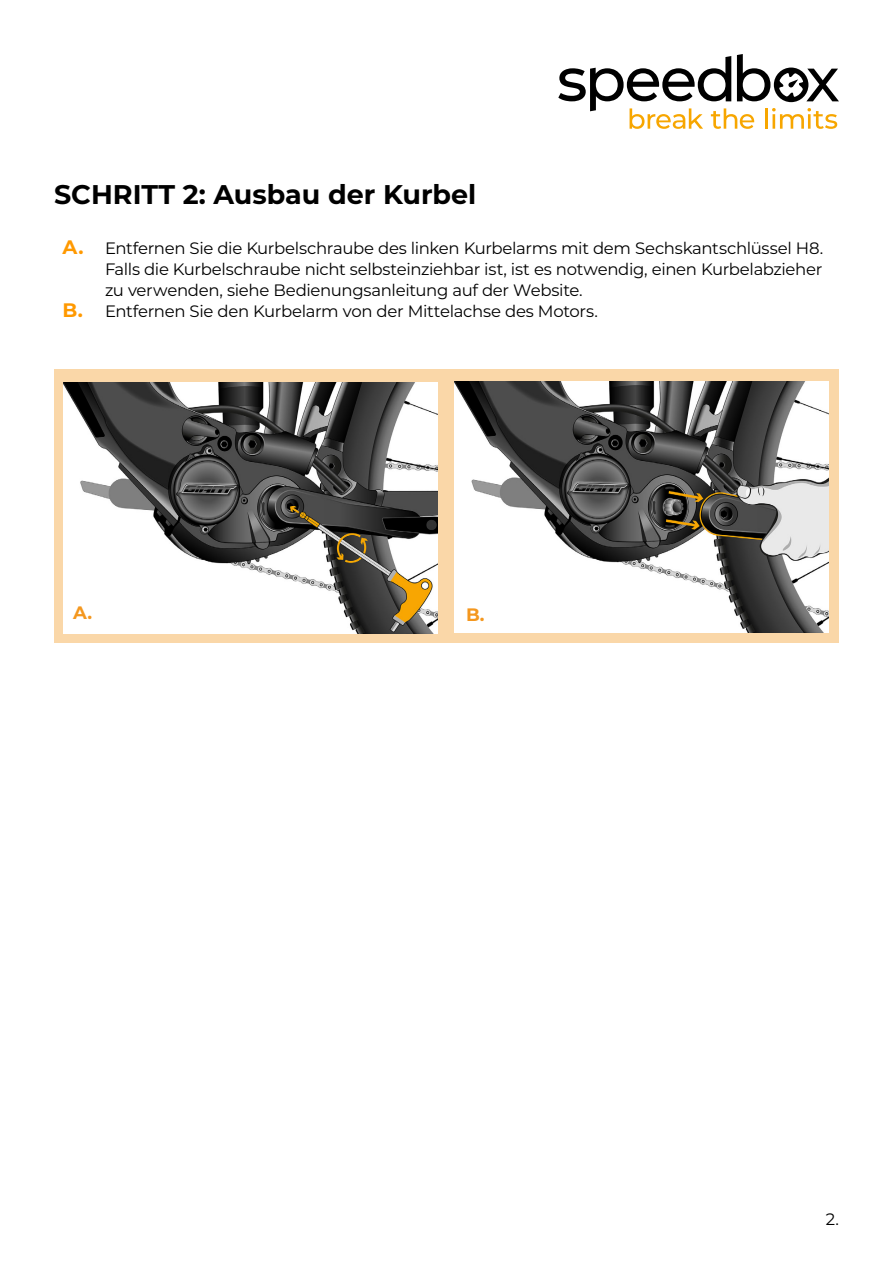
<style>
.page{position:relative;width:893px;height:1263px;background:#fff}
.page>*{position:absolute;margin:0;border:0;box-sizing:border-box;transform-origin:0 0}
.t1{font:700 27px "Montserrat";color:#000}
.t2{font:700 18px "Montserrat";color:#f4971e}
.t3{font:16.5px "Montserrat";letter-spacing:-.02em;color:#000}
.s1{font-weight:700;font-size:19.5px;color:#f90}
</style>
<div class="page">
<svg style="left:558px;top:54px;width:281px;height:75px"></svg>
<div style="left:54px;top:369px;width:785px;height:274px;background:#fad7a8"></div>
<img style="left:63px;top:382px;width:375px;height:251px">
<img style="left:454px;top:382px;width:374px;height:251px">
<h1 class="t1" style="left:54px;top:175px;width:424px">SCHRITT 2: Ausbau der Kurbel</h1>
<p class="t3" style="left:63px;top:237px;width:762px"><span class="s1">A.</span> Entfernen Sie die Kurbelschraube des linken Kurbelarms mit dem Sechskantschlüssel H8.</p>
<p class="t3" style="left:105px;top:258px;width:719px">Falls die Kurbelschraube nicht selbsteinziehbar ist, ist es notwendig, einen Kurbelabzieher</p>
<p class="t3" style="left:105px;top:279px;width:479px">zu verwenden, siehe Bedienungsanleitung auf der Website.</p>
<p class="t3" style="left:63px;top:300px;width:537px"><span class="s1">B.</span> Entfernen Sie den Kurbelarm von der Mittelachse des Motors.</p>
<p class="t2" style="left:73px;top:599px;width:21px">A.</p>
<p class="t2" style="left:466px;top:601px;width:20px">B.</p>
<p class="t3" style="left:826px;top:1207px;width:15px">2.</p>
</div>
